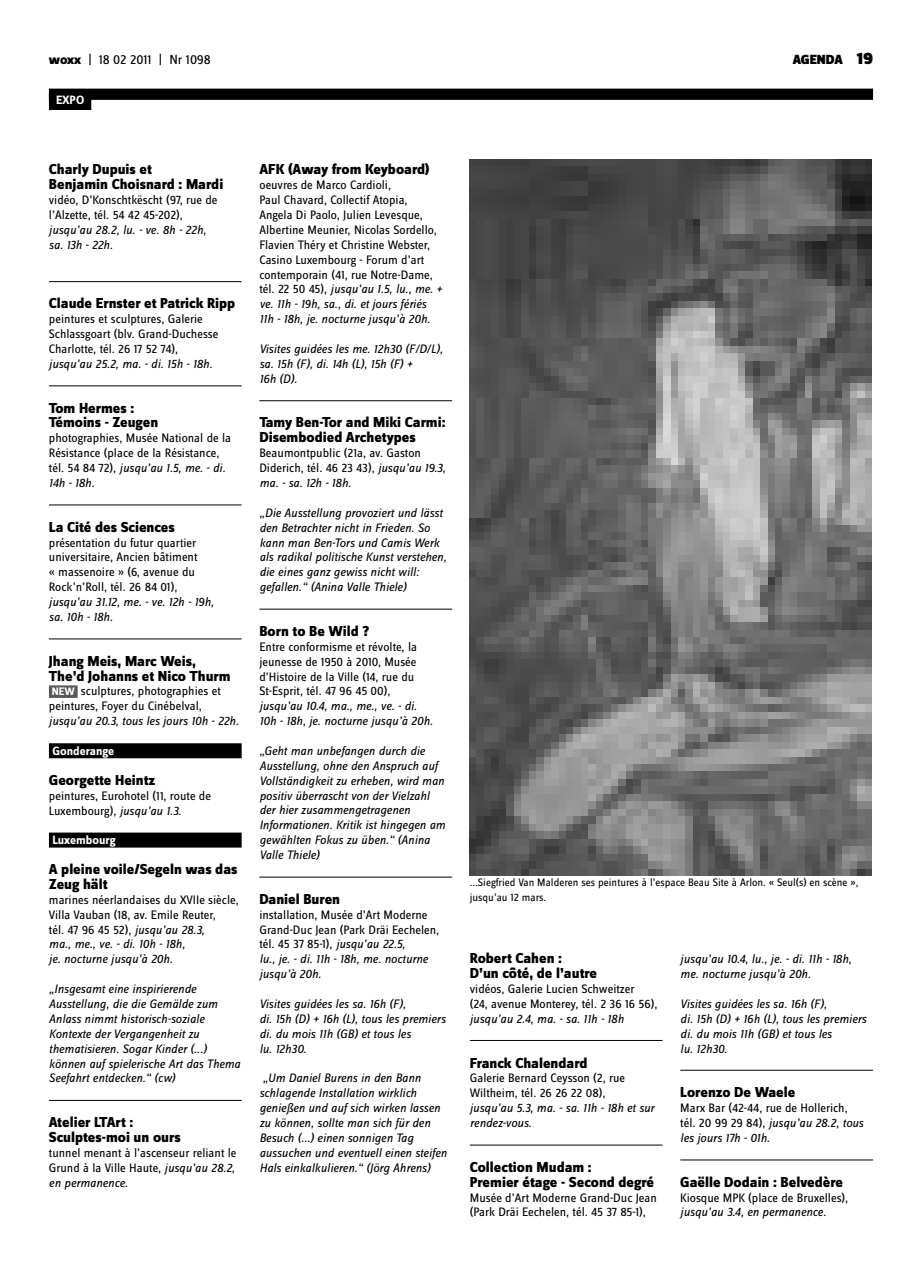
<style>
.page{position:relative;width:922px;height:1276px;background:#fff}
.page>*{position:absolute;margin:0;border:0;box-sizing:border-box;transform-origin:0 0}
.t1{font:800 15px/14.9px "Zine Sans Dis";color:#000}
.t2{font:13.75px "Zine Sans Dis";color:#000}
.t3{font:900 13.75px "Zine Sans Dis";color:#000}
.t4{font:12.75px/14.9px "Zine Sans Dis";color:#000}
.t5{font:italic 12.75px/14.9px "Zine Sans Dis";color:#000}
.t6{font:700 12.5px "Zine Sans Dis";color:#fff}
.t7{font:11.25px/14.9px "Zine Sans Dis";color:#000}
.s1{font-weight:800}
.s2{font-size:17.5px}
.s3{font-style:italic}
.s4{font-weight:700;font-size:11.25px;color:#fff}
</style>
<div class="page">
<hr style="left:49px;top:281px;width:192px;height:1px;background:#000">
<hr style="left:49px;top:386px;width:192px;height:1px;background:#000">
<hr style="left:49px;top:505px;width:192px;height:1px;background:#000">
<hr style="left:49px;top:639px;width:192px;height:1px;background:#000">
<div style="left:49px;top:685px;width:29px;height:13px;background:#58585a"></div>
<div style="left:49px;top:743px;width:192px;height:15px;background:#000"></div>
<div style="left:49px;top:832px;width:192px;height:15px;background:#000"></div>
<hr style="left:49px;top:1100px;width:192px;height:1px;background:#000">
<div style="left:49px;top:89px;width:823px;height:11px;background:#000"></div>
<div style="left:49px;top:94px;width:42px;height:16px;background:#000"></div>
<hr style="left:259px;top:400px;width:193px;height:1px;background:#000">
<hr style="left:259px;top:609px;width:193px;height:1px;background:#000">
<hr style="left:259px;top:877px;width:193px;height:1px;background:#000">
<hr style="left:469px;top:1040px;width:193px;height:1px;background:#000">
<hr style="left:469px;top:1144px;width:193px;height:1px;background:#000">
<hr style="left:680px;top:1070px;width:192px;height:1px;background:#000">
<hr style="left:680px;top:1159px;width:192px;height:1px;background:#000">
<img style="left:469px;top:160px;width:402px;height:715px">
<p class="t2" style="left:49px;top:53px;width:163px"><span class="s1">woxx</span> | 18 02 2011 | Nr 1098</p>
<p class="t3" style="left:792px;top:53px;width:82px">AGENDA <span class="s2">19</span></p>
<p class="t6" style="left:56px;top:93px;width:30px">EXPO</p>
<p class="t1" style="left:49px;top:163px;width:176px">Charly Dupuis et<br>Benjamin Choisnard : Mardi</p>
<p class="t4" style="left:49px;top:193px;width:170px">vidéo, D’Konschtkëscht (97, rue de l’Alzette, tél. 54 42 45-202),</p>
<p class="t5" style="left:49px;top:222px;width:159px">jusqu’au 28.2, lu. - ve. 8h - 22h, sa. 13h - 22h.</p>
<p class="t1" style="left:49px;top:297px;width:188px">Claude Ernster et Patrick Ripp</p>
<p class="t4" style="left:49px;top:312px;width:171px">peintures et sculptures, Galerie<br>Schlassgoart (blv. Grand-Duchesse<br>Charlotte, tél. 26 17 52 74),</p>
<p class="t5" style="left:49px;top:356px;width:165px">jusqu’au 25.2, ma. - di. 15h - 18h.</p>
<p class="t1" style="left:49px;top:401px;width:111px">Tom Hermes :<br>Témoins - Zeugen</p>
<p class="t4" style="left:49px;top:431px;width:184px">photographies, Musée National de la<br>Résistance (place de la Résistance, tél. 54 84 72), <span class="s3">jusqu’au 1.5, me. - di.<br>14h - 18h.</span></p>
<p class="t1" style="left:49px;top:520px;width:127px">La Cité des Sciences</p>
<p class="t4" style="left:49px;top:535px;width:150px">présentation du futur quartier universitaire, Ancien bâtiment « massenoire » (6, avenue du<br>Rock’n’Roll, tél. 26 84 01),</p>
<p class="t5" style="left:49px;top:594px;width:166px">jusqu’au 31.12, me. - ve. 12h - 19h, sa. 10h - 18h.</p>
<p class="t1" style="left:49px;top:654px;width:183px">Jhang Meis, Marc Weis,<br>The’d Johanns et Nico Thurm</p>
<p class="t4" style="left:49px;top:684px;width:173px"><span class="s4">NEW</span> sculptures, photographies et peintures, Foyer du Cinébelval,</p>
<p class="t5" style="left:49px;top:713px;width:191px">jusqu’au 20.3, tous les jours 10h - 22h.</p>
<p class="t6" style="left:52px;top:744px;width:63px">Gonderange</p>
<p class="t1" style="left:49px;top:773px;width:108px">Georgette Heintz</p>
<p class="t4" style="left:49px;top:788px;width:163px">peintures, Eurohotel (11, route de<br>Luxembourg), <span class="s3">jusqu’au 1.3.</span></p>
<p class="t6" style="left:52px;top:833px;width:65px">Luxembourg</p>
<p class="t1" style="left:49px;top:862px;width:190px">A pleine voile/Segeln was das<br>Zeug hält</p>
<p class="t4" style="left:49px;top:893px;width:191px">marines néerlandaises du XVIIe siècle,<br>Villa Vauban (18, av. Emile Reuter,<br>tél. 47 96 45 52), <span class="s3">jusqu’au 28.3,<br>ma., me., ve. - di. 10h - 18h,<br>je. nocturne jusqu’à 20h.</span></p>
<p class="t5" style="left:49px;top:981px;width:193px">„Insgesamt eine inspirierende<br>Ausstellung, die die Gemälde zum<br>Anlass nimmt historisch-soziale<br>Kontexte der Vergangenheit zu thematisieren. Sogar Kinder (...) können auf spielerische Art das Thema<br>Seefahrt entdecken.“ (cw)</p>
<p class="t1" style="left:49px;top:1115px;width:133px">Atelier LTArt :<br>Sculptes-moi un ours</p>
<p class="t4" style="left:49px;top:1146px;width:189px;text-align:justify">tunnel menant à l’ascenseur reliant le Grund à la Ville Haute, <span class="s3">jusqu’au 28.2, en permanence.</span></p>
<p class="t1" style="left:259px;top:163px;width:172px">AFK (Away from Keyboard)</p>
<p class="t4" style="left:259px;top:178px;width:184px">oeuvres de Marco Cardioli,<br>Paul Chavard, Collectif Atopia, Angela Di Paolo, Julien Levesque, Albertine Meunier, Nicolas Sordello, Flavien Théry et Christine Webster, Casino Luxembourg - Forum d’art contemporain (41, rue Notre-Dame, tél. 22 50 45), <span class="s3">jusqu’au 1.5, lu., me. + ve. 11h - 19h, sa., di. et jours fériés 11h - 18h, je. nocturne jusqu’à 20h.</span></p>
<p class="t5" style="left:259px;top:341px;width:185px">Visites guidées les me. 12h30 (F/D/L), sa. 15h (F), di. 14h (L), 15h (F) +<br>16h (D).</p>
<p class="t1" style="left:259px;top:416px;width:188px">Tamy Ben-Tor and Miki Carmi:<br>Disembodied Archetypes</p>
<p class="t4" style="left:259px;top:446px;width:187px">Beaumontpublic (21a, av. Gaston<br>Diderich, tél. 46 23 43), <span class="s3">jusqu’au 19.3, ma. - sa. 12h - 18h.</span></p>
<p class="t5" style="left:259px;top:505px;width:188px">„Die Ausstellung provoziert und lässt den Betrachter nicht in Frieden. So kann man Ben-Tors und Camis Werk als radikal politische Kunst verstehen, die eines ganz gewiss nicht will: gefallen.“ (Anina Valle Thiele)</p>
<p class="t1" style="left:259px;top:624px;width:111px">Born to Be Wild ?</p>
<p class="t4" style="left:259px;top:640px;width:159px">Entre conformisme et révolte, la jeunesse de 1950 à 2010, Musée d’Histoire de la Ville (14, rue du<br>St-Esprit, tél. 47 96 45 00),</p>
<p class="t5" style="left:259px;top:699px;width:175px">jusqu’au 10.4, ma., me., ve. - di.<br>10h - 18h, je. nocturne jusqu’à 20h.</p>
<p class="t5" style="left:259px;top:743px;width:187px">„Geht man unbefangen durch die<br>Ausstellung, ohne den Anspruch auf<br>Vollständigkeit zu erheben, wird man positiv überrascht von der Vielzahl der hier zusammengetragenen<br>Informationen. Kritik ist hingegen am gewählten Fokus zu üben.“ (Anina<br>Valle Thiele)</p>
<p class="t1" style="left:259px;top:892px;width:82px">Daniel Buren</p>
<p class="t4" style="left:259px;top:908px;width:181px">installation, Musée d’Art Moderne<br>Grand-Duc Jean (Park Dräi Eechelen, tél. 45 37 85-1), <span class="s3">jusqu’au 22.5,<br>lu., je. - di. 11h - 18h, me. nocturne jusqu’à 20h.</span></p>
<p class="t5" style="left:259px;top:996px;width:188px">Visites guidées les sa. 16h (F),<br>di. 15h (D) + 16h (L), tous les premiers di. du mois 11h (GB) et tous les<br>lu. 12h30.</p>
<p class="t5" style="left:259px;top:1071px;width:189px">„Um Daniel Burens in den Bann schlagende Installation wirklich genießen und auf sich wirken lassen zu können, sollte man sich für den Besuch (...) einen sonnigen Tag aussuchen und eventuell einen steifen Hals einkalkulieren.“ (Jörg Ahrens)</p>
<p class="t7" style="left:469px;top:875px;width:390px">...Siegfried Van Malderen ses peintures à l’espace Beau Site à Arlon. « Seul(s) en scène », jusqu’au 12 mars.</p>
<p class="t1" style="left:469px;top:952px;width:129px">Robert Cahen :<br>D’un côté, de l’autre</p>
<p class="t4" style="left:469px;top:982px;width:189px">vidéos, Galerie Lucien Schweitzer<br>(24, avenue Monterey, tél. 2 36 16 56),</p>
<p class="t5" style="left:469px;top:1011px;width:155px">jusqu’au 2.4, ma. - sa. 11h - 18h</p>
<p class="t1" style="left:469px;top:1056px;width:119px">Franck Chalendard</p>
<p class="t4" style="left:469px;top:1071px;width:157px">Galerie Bernard Ceysson (2, rue<br>Wiltheim, tél. 26 26 22 08),</p>
<p class="t5" style="left:469px;top:1100px;width:186px">jusqu’au 5.3, ma. - sa. 11h - 18h et sur rendez-vous.</p>
<p class="t1" style="left:469px;top:1160px;width:186px">Collection Mudam :<br>Premier étage - Second degré</p>
<p class="t4" style="left:469px;top:1190px;width:188px">Musée d’Art Moderne Grand-Duc Jean (Park Dräi Eechelen, tél. 45 37 85-1),</p>
<p class="t5" style="left:680px;top:952px;width:173px">jusqu’au 10.4, lu., je. - di. 11h - 18h, me. nocturne jusqu’à 20h.</p>
<p class="t5" style="left:680px;top:996px;width:188px">Visites guidées les sa. 16h (F),<br>di. 15h (D) + 16h (L), tous les premiers di. du mois 11h (GB) et tous les<br>lu. 12h30.</p>
<p class="t1" style="left:680px;top:1086px;width:116px">Lorenzo De Waele</p>
<p class="t4" style="left:680px;top:1101px;width:184px">Marx Bar (42-44, rue de Hollerich, tél. 20 99 29 84), <span class="s3">jusqu’au 28.2, tous les jours 17h - 01h.</span></p>
<p class="t1" style="left:680px;top:1175px;width:164px">Gaëlle Dodain : Belvedère</p>
<p class="t4" style="left:680px;top:1190px;width:169px">Kiosque MPK (place de Bruxelles),</p>
<p class="t5" style="left:680px;top:1205px;width:147px">jusqu’au 3.4, en permanence.</p>
</div>
